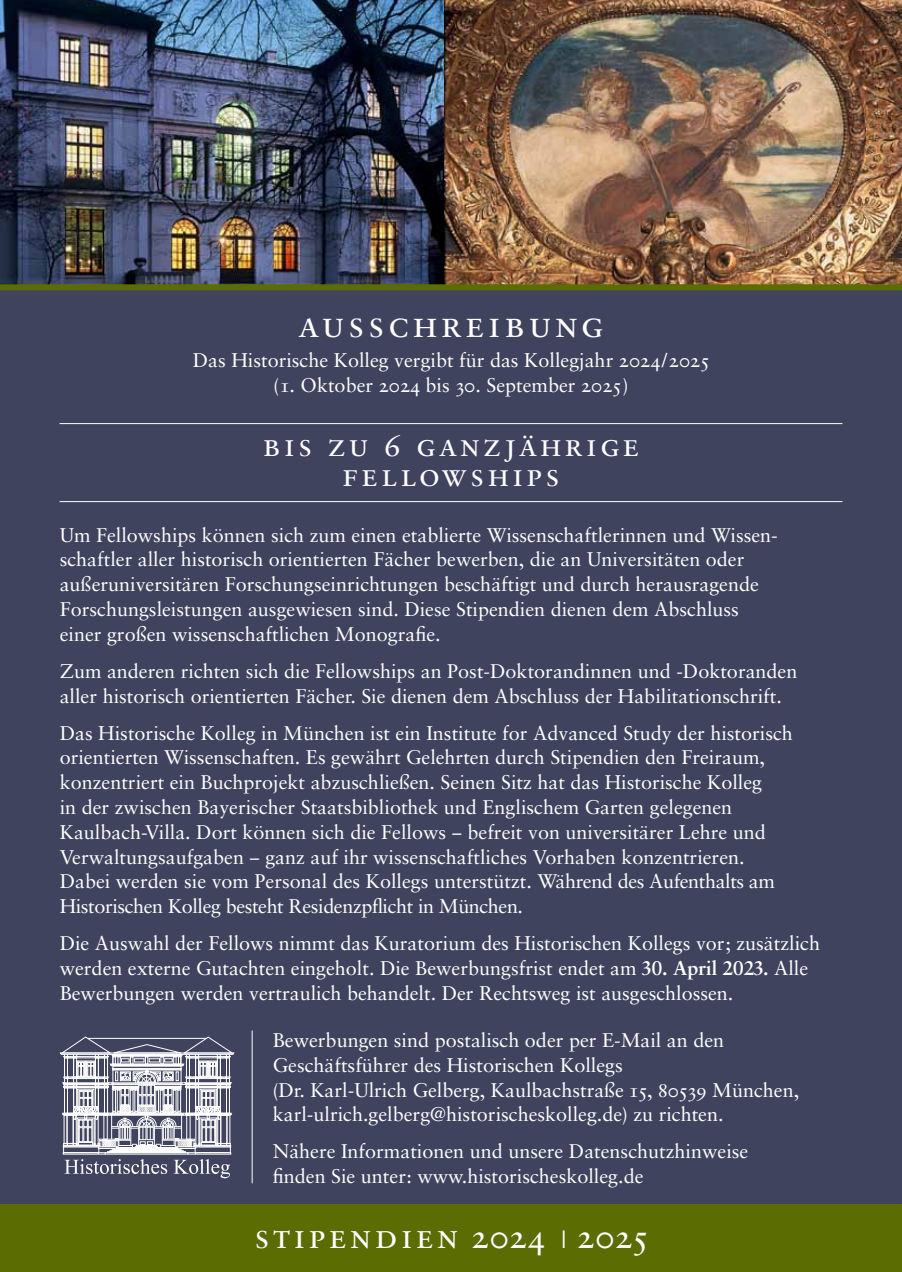
<style>
.page{position:relative;width:902px;height:1272px;background:#fff}
.page>*{position:absolute;margin:0;border:0;box-sizing:border-box;transform-origin:0 0}
.t1{font:37.2px "Sabon Aes Kap";letter-spacing:.1em;color:#fff}
.t2{font:34.35px "Sabon Aes Kap";letter-spacing:.1em;color:#fff}
.t3{font:32.25px/30.3px "Sabon Aes Kap";letter-spacing:.1em;color:#fff;text-align:center}
.t4{font:19.8px/24.8px "Sabon Aes Med";color:#fff}
.s1{font-family:"Sabon Aes";font-weight:700}
.s2{font-family:"Helvetica";font-weight:300;font-size:24.3px}
</style>
<div class="page">
<img style="left:0;top:0;width:901px;height:284px">
<div style="left:0;top:289px;width:901px;height:918px;background:#3f435e"></div>
<div style="left:0;top:1204px;width:901px;height:67px;background:#5a6c02"></div>
<div style="left:0;top:284px;width:901px;height:6px;background:#5a6c02"></div>
<svg style="left:60px;top:1036px;width:174px;height:142px"></svg>
<hr style="left:252px;top:1030px;width:1px;height:153px;background:#fff">
<hr style="left:60px;top:423px;width:782px;height:1px;background:#fff">
<hr style="left:60px;top:501px;width:782px;height:1px;background:#fff">
<h1 class="t1" style="left:298px;top:302px;width:306px">ausschreibung</h1>
<p class="t4" style="left:193px;top:347px;width:518px;text-align:center">Das Historische Kolleg vergibt für das Kollegjahr 2024 / 2025 ( 1. Oktober 2024 bis 30. September 2025 )</p>
<h3 class="t3" style="left:263px;top:429px;width:377px">bis zu 6 ganzjährige fellowships</h3>
<p class="t4" style="left:60px;top:522px;width:719px">Um Fellowships können sich zum einen etablierte Wissenschaftlerinnen und Wissen&shy;schaftler aller historisch orientierten Fächer bewerben, die an Universitäten oder außeruniversitären Forschungseinrichtungen beschäftigt und durch herausragende Forschungsleistungen ausgewiesen sind. Diese Stipendien dienen dem Abschluss einer großen wissenschaftlichen Monografie.</p>
<p class="t4" style="left:60px;top:658px;width:739px">Zum anderen richten sich die Fellowships an Post-Doktorandinnen und -Doktoranden aller historisch orientierten Fächer. Sie dienen dem Abschluss der Habilitationschrift.</p>
<p class="t4" style="left:60px;top:720px;width:734px">Das Historische Kolleg in München ist ein Institute for Advanced Study der historisch orientierten Wissenschaften. Es gewährt Gelehrten durch Stipendien den Freiraum, konzentriert ein Buchprojekt abzuschließen. Seinen Sitz hat das Historische Kolleg<br>in der zwischen Bayerischer Staatsbibliothek und Englischem Garten gelegenen Kaulbach-Villa. Dort können sich die Fellows – befreit von universitärer Lehre und Verwaltungsaufgaben – ganz auf ihr wissenschaftliches Vorhaben konzentrieren.<br>Dabei werden sie vom Personal des Kollegs unterstützt. Während des Aufenthalts am Historischen Kolleg besteht Residenzpflicht in München.</p>
<p class="t4" style="left:60px;top:930px;width:761px">Die Auswahl der Fellows nimmt das Kuratorium des Historischen Kollegs vor; zusätzlich werden externe Gutachten eingeholt. Die Bewerbungsfrist endet am <span class="s1">30. April 2023.</span> Alle<br>Bewerbungen werden vertraulich behandelt. Der Rechtsweg ist ausgeschlossen.</p>
<p class="t4" style="left:273px;top:1027px;width:528px">Bewerbungen sind postalisch oder per E-Mail an den Geschäftsführer des Historischen Kollegs<br>(Dr. Karl-Ulrich Gelberg, Kaulbachstraße 15, 80539 München, karl-ulrich.gelberg@historischeskolleg.de) zu richten.</p>
<p class="t4" style="left:273px;top:1138px;width:477px">Nähere Informationen und unsere Datenschutzhinweise finden Sie unter: www.historischeskolleg.de</p>
<h2 class="t2" style="left:254px;top:1215px;width:394px">stipendien 2024 <span class="s2">I</span> 2025</h2>
</div>
